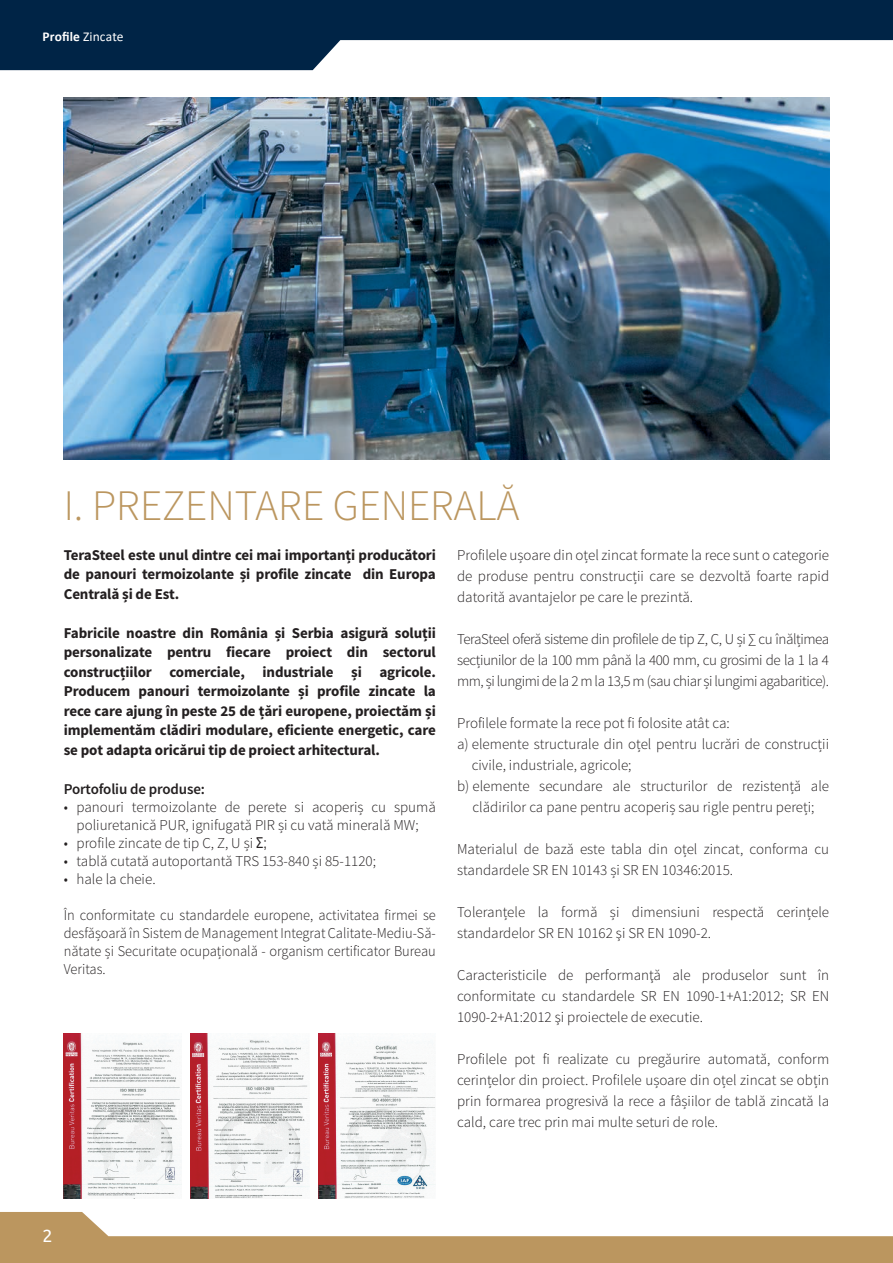
<style>
.page{position:relative;width:893px;height:1263px;background:#fff}
.page>*{position:absolute;margin:0;border:0;box-sizing:border-box;transform-origin:0 0}
.t1{font:300 43.5px "Source Sans Pro";color:#bb965f}
.t2{font:18px "Ubuntu";color:#fff}
.t3{font:300 15px/21px "Source Sans Pro";color:#231f20;text-align:justify}
.t4{font:700 15px/19.5px "Source Sans Pro";letter-spacing:-.01em;color:#231f20;text-align:justify}
.t5{font:300 15px/18px "Source Sans Pro";color:#231f20;text-align:justify;scale:.96 1}
.t6{font:600 15px "Source Sans Pro";letter-spacing:-.01em;color:#231f20}
.t7{font:700 13.5px "Calibri";letter-spacing:.01em;color:#fff}
.s1{font-weight:400}
.s2{font-family:"Arial Narrow";font-weight:400}
</style>
<div class="page">
<svg style="left:0;top:0;width:893px;height:70px;fill:#002446"></svg>
<svg style="left:0;top:1212px;width:892px;height:51px;fill:#bb965f"></svg>
<svg style="left:892px;top:1236px;width:1px;height:27px"></svg>
<img style="left:64px;top:98px;width:765px;height:362px">
<img style="left:64px;top:1034px;width:118px;height:164px">
<img style="left:190px;top:1034px;width:120px;height:164px">
<img style="left:318px;top:1034px;width:118px;height:164px">
<p class="t7" style="left:43px;top:27px;width:83px">Profile <span class="s1">Zincate</span></p>
<p class="t1" style="left:64px;top:479px;width:457px">I. PREZENTARE GENERALĂ</p>
<p class="t4" style="left:64px;top:546px;width:374px">TeraSteel este unul dintre cei mai importanți producători de panouri termoizolante și profile zincate din Europa Centrală și de Est.</p>
<p class="t4" style="left:64px;top:624px;width:374px">Fabricile noastre din România și Serbia asigură soluții personalizate pentru fiecare proiect din sectorul construcțiilor comerciale, industriale și agricole.<br>Producem panouri termoizolante și profile zincate la rece care ajung în peste 25 de țări europene, proiectăm și implementăm clădiri modulare, eficiente energetic, care se pot adapta oricărui tip de proiect arhitectural.</p>
<p class="t6" style="left:64px;top:779px;width:143px">Portofoliu de produse:</p>
<p class="t3" style="left:64px;top:798px;width:374px;line-height:18px;text-align:center">• panouri termoizolante de perete si acoperiș cu spumă poliuretanică PUR, ignifugată PIR și cu vată minerală MW;</p>
<p class="t3" style="left:64px;top:832px;width:205px">• profile zincate de tip C, Z, U și <span class="s2">Σ;</span></p>
<p class="t3" style="left:64px;top:850px;width:314px">• tablă cutată autoportantă TRS 153-840 și 85-1120;</p>
<p class="t3" style="left:64px;top:868px;width:93px">• hale la cheie.</p>
<p class="t5" style="left:64px;top:906px;width:389px">În conformitate cu standardele europene, activitatea firmei se desfășoară în Sistem de Management Integrat Calitate-Mediu-Să&shy;nătate și Securitate ocupațională - organism certificator Bureau Veritas.</p>
<p class="t3" style="left:457px;top:544px;width:374px">Profilele ușoare din oțel zincat formate la rece sunt o categorie de produse pentru construcții care se dezvoltă foarte rapid datorită avantajelor pe care le prezintă.</p>
<p class="t3" style="left:457px;top:628px;width:374px">TeraSteel oferă sisteme din profilele de tip Z, C, U și ∑ cu înălțimea secțiunilor de la 100 mm până la 400 mm, cu grosimi de la 1 la 4 mm, și lungimi de la 2 m la 13,5 m (sau chiar și lungimi agabaritice).</p>
<p class="t3" style="left:457px;top:712px;width:274px">Profilele formate la rece pot fi folosite atât ca:</p>
<p class="t3" style="left:472px;top:733px;width:359px;text-indent:-15px">a) elemente structurale din oțel pentru lucrări de construcții civile, industriale, agricole;</p>
<p class="t3" style="left:457px;top:775px;width:374px;text-align:center">b) elemente secundare ale structurilor de rezistență ale clădirilor ca pane pentru acoperiș sau rigle pentru pereți;</p>
<p class="t3" style="left:457px;top:838px;width:374px">Materialul de bază este tabla din oțel zincat, conforma cu standardele SR EN 10143 și SR EN 10346:2015.</p>
<p class="t3" style="left:457px;top:901px;width:374px">Toleranțele la formă și dimensiuni respectă cerințele standardelor SR EN 10162 şi SR EN 1090-2.</p>
<p class="t3" style="left:457px;top:964px;width:374px">Caracteristicile de performanţă ale produselor sunt în conformitate cu standardele SR EN 1090-1+A1:2012; SR EN 1090-2+A1:2012 şi proiectele de executie.</p>
<p class="t3" style="left:457px;top:1048px;width:374px">Profilele pot fi realizate cu pregăurire automată, conform cerințelor din proiect. Profilele ușoare din oțel zincat se obțin prin formarea progresivă la rece a fâșiilor de tablă zincată la cald, care trec prin mai multe seturi de role.</p>
<p class="t2" style="left:43px;top:1224px;width:12px">2</p>
</div>
